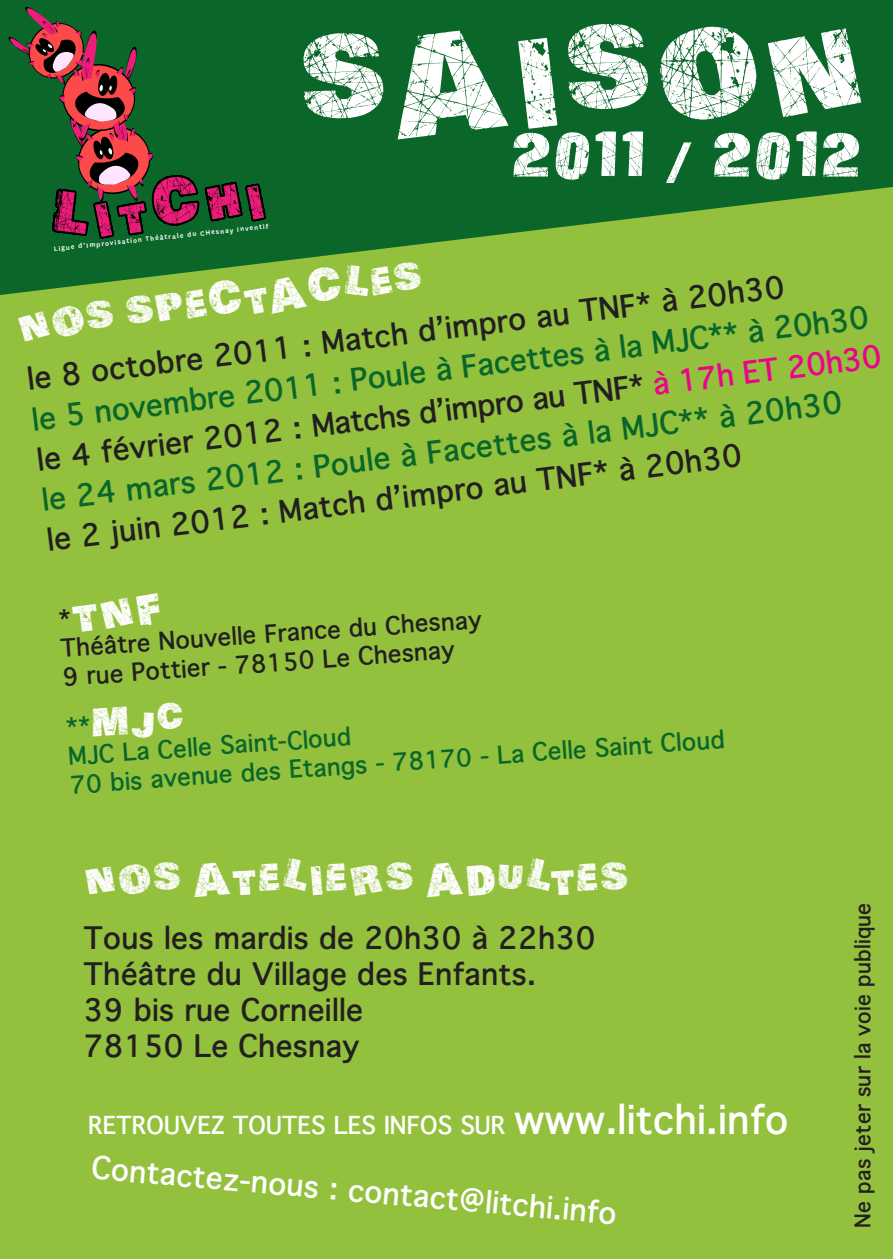
<style>
.page{position:relative;width:893px;height:1259px;background:#93c13d}
.page>*{position:absolute;margin:0;border:0;box-sizing:border-box;transform-origin:0 0}
.t1{font:130.2px "Actionofthe Time UC";color:#fff}
.t2{font:66px "Actionofthe Time UC";color:#fff}
.t3{font:45px "Actionofthe Time UC";color:#fff}
.t4{font:42px "Actionofthe Time UC";color:#fff}
.t5{font:700 30px "Thonburi";color:#231f20}
.t6{font:700 30px "Thonburi";color:#0a6729}
.t7{font:700 30px "Thonburi";color:#fff}
.t8{font:700 24px "Thonburi";color:#0a6729}
.t9{font:700 24px "Thonburi";color:#231f20}
.t10{font:700 24px "Thonburi";color:#fff}
.t11{font:700 21px "Thonburi";color:#231f20}
.t12{font:600 7.5px "National";color:#fff}
.s1{color:#ed028c}
.s2{font-family:"Thonburi";font-weight:700;font-size:24px;color:#231f20}
.s3{font-family:"Actionofthe Time UC";font-weight:400;font-size:33px;color:#fff}
.s4{font-family:"Actionofthe Time UC";font-weight:400;font-size:42px;color:#fff}
.s5{font-size:39px}
</style>
<div class="page">
<svg style="left:0;top:0;width:893px;height:295px;fill:#0a6729"></svg>
<svg style="left:0;top:0;width:297px;height:291px;background:#265f2c"></svg>
<p class="t12" style="left:53px;top:243px;width:217px;rotate:-6deg">Ligue d’Improvisation Théâtrale du CHesnay Inventif</p>
<p class="t1" style="left:294px;top:-2px;width:571px;rotate:-2deg">SAISON</p>
<p class="t2" style="left:510px;top:113px;width:353px">2011 / 2012</p>
<p class="t4" style="left:14px;top:299px;width:410px;rotate:-7deg">NOS SPECTACLES</p>
<p class="t5" style="left:24px;top:355px;width:764px;rotate:-7deg">le 8 octobre 2011 : Match d’impro au TNF* à 20h30</p>
<p class="t6" style="left:29px;top:395px;width:844px;rotate:-7deg">le 5 novembre 2011 : Poule à Facettes à la MJC** à 20h30</p>
<p class="t5" style="left:34px;top:435px;width:852px;rotate:-7deg">le 4 février 2012 : Matchs d’impro au TNF* <span class="s1">à 17h ET 20h30</span></p>
<p class="t6" style="left:39px;top:475px;width:807px;rotate:-7deg">le 24 mars 2012 : Poule à Facettes à la MJC** à 20h30</p>
<p class="t5" style="left:44px;top:515px;width:702px;rotate:-7deg">le 2 juin 2012 : Match d’impro au TNF* à 20h30</p>
<p class="t3" style="left:56px;top:585px;width:105px;rotate:-4deg"><span class="s2">*</span>TNF</p>
<p class="t9" style="left:59px;top:628px;width:424px;rotate:-4deg">Théâtre Nouvelle France du Chesnay</p>
<p class="t9" style="left:61px;top:657px;width:395px;rotate:-4deg">9 rue Pottier - 78150 Le Chesnay</p>
<p class="t8" style="left:65px;top:707px;width:120px;rotate:-4deg">**<span class="s3">M</span><span class="s4">J</span><span class="s3">C</span></p>
<p class="t8" style="left:67px;top:736px;width:285px;rotate:-4deg">MJC La Celle Saint-Cloud</p>
<p class="t8" style="left:69px;top:765px;width:658px;rotate:-4deg">70 bis avenue des Etangs - 78170 - La Celle Saint Cloud</p>
<p class="t4" style="left:84px;top:850px;width:547px">NOS ATELIERS ADULTES</p>
<p class="t5" style="left:84px;top:913px;width:513px">Tous les mardis de 20h30 à 22h30</p>
<p class="t5" style="left:84px;top:949px;width:454px">Théâtre du Village des Enfants.</p>
<p class="t5" style="left:84px;top:985px;width:281px">39 bis rue Corneille</p>
<p class="t5" style="left:84px;top:1021px;width:277px">78150 Le Chesnay</p>
<p class="t10" style="left:88px;top:1105px;width:702px">RETROUVEZ TOUTES LES INFOS SUR <span class="s5">www.litchi.info</span></p>
<p class="t7" style="left:94px;top:1142px;width:529px;rotate:5deg">Contactez-nous : contact@litchi.info</p>
<p class="t11" style="left:845px;top:1227px;width:326px;rotate:-90deg">Ne pas jeter sur la voie publique</p>
</div>
